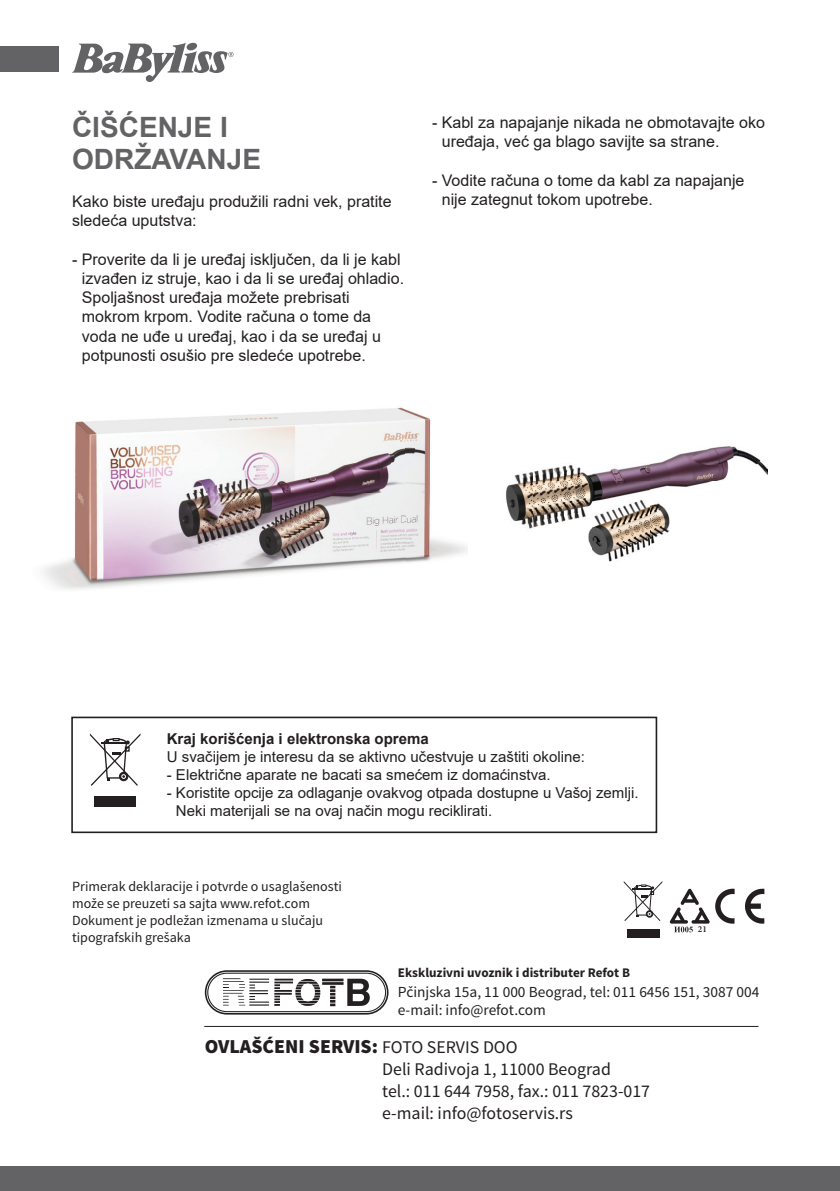
<style>
.page{position:relative;width:840px;height:1191px;background:#fff}
.page>*{position:absolute;margin:0;border:0;box-sizing:border-box;transform-origin:0 0}
.t1{font:700 28px/32px "Arial";color:#636366}
.t2{font:900 19.8px "Source Sans Pro";color:#231f20}
.t3{font:17.8px/22px "Source Sans Pro";color:#231f20}
.t4{font:16px/19.2px "Arial";color:#231f20}
.t5{font:15.4px/17.6px "Source Sans Pro";color:#231f20}
.t6{font:15px/18px "Arial";color:#231f20}
.t7{font:700 15px "Arial";color:#231f20}
.t8{font:14px/16.8px "Source Sans Pro";color:#231f20}
.t9{font:700 13.2px "Source Sans Pro";color:#231f20}
.t10{font:600 9px "Minion Pro";color:#231f20}
.s1{font-weight:400;font-size:17.8px}
</style>
<div class="page">
<div style="left:0;top:1166px;width:839px;height:25px;background:#636366"></div>
<div style="left:205px;top:970px;width:183px;height:44px;border:2px solid #231f20;border-radius:21px"></div>
<div style="left:207px;top:972px;width:179px;height:40px;border:1px solid #231f20;border-radius:19px"></div>
<hr style="left:322px;top:978px;width:21px;height:3px;background:#231f20">
<hr style="left:322px;top:982px;width:21px;height:2px;background:#231f20">
<svg style="left:330px;top:985px;width:5px;height:21px"></svg>
<svg style="left:347px;top:978px;width:22px;height:28px"></svg>
<svg style="left:223px;top:978px;width:97px;height:27px"></svg>
<hr style="left:204px;top:1026px;width:554px;height:1px;background:#231f20">
<svg style="left:745px;top:888px;width:19px;height:35px"></svg>
<svg style="left:669px;top:888px;width:65px;height:44px"></svg>
<div style="left:71px;top:716px;width:586px;height:117px;border:2px solid #231f20"></div>
<div style="left:94px;top:796px;width:42px;height:10px;background:#231f20"></div>
<svg style="left:90px;top:733px;width:50px;height:53px"></svg>
<div style="left:0;top:47px;width:59px;height:25px;background:#636366"></div>
<svg style="left:72px;top:43px;width:161px;height:39px"></svg>
<div style="left:626px;top:929px;width:32px;height:8px;background:#231f20"></div>
<svg style="left:623px;top:881px;width:39px;height:40px"></svg>
<img style="left:42px;top:407px;width:425px;height:183px">
<img style="left:506px;top:446px;width:261px;height:116px">
<h1 class="t1" style="left:72px;top:111px;width:190px">ČIŠĆENJE I<br>ODRŽAVANJE</h1>
<p class="t4" style="left:72px;top:192px;width:321px">Kako biste uređaju produžili radni vek, pratite sledeća uputstva:</p>
<p class="t4" style="left:82px;top:249px;width:323px;text-indent:-10px">- Proverite da li je uređaj isključen, da li je kabl izvađen iz struje, kao i da li se uređaj ohladio.<br>Spoljašnost uređaja možete prebrisati mokrom krpom. Vodite računa o tome da voda ne uđe u uređaj, kao i da se uređaj u potpunosti osušio pre sledeće upotrebe.</p>
<p class="t4" style="left:441px;top:113px;width:324px;text-indent:-10px">- Kabl za napajanje nikada ne obmotavajte oko uređaja, već ga blago savijte sa strane.</p>
<p class="t4" style="left:441px;top:170px;width:304px;text-indent:-10px">- Vodite računa o tome da kabl za napajanje nije zategnut tokom upotrebe.</p>
<p class="t7" style="left:167px;top:728px;width:263px">Kraj korišćenja i elektronska oprema</p>
<p class="t6" style="left:167px;top:748px;width:419px">U svačijem je interesu da se aktivno učestvuje u zaštiti okoline:</p>
<p class="t6" style="left:167px;top:766px;width:385px">- Električne aparate ne bacati sa smećem iz domaćinstva.</p>
<p class="t6" style="left:176px;top:784px;width:464px;text-indent:-9px">- Koristite opcije za odlaganje ovakvog otpada dostupne u Vašoj zemlji.<br>Neki materijali se na ovaj način mogu reciklirati.</p>
<p class="t8" style="left:72px;top:878px;width:271px">Primerak deklaracije i potvrde o usaglašenosti može se preuzeti sa sajta www.refot.com Dokument je podležan izmenama u slučaju tipografskih grešaka</p>
<p class="t9" style="left:397px;top:964px;width:233px">Ekskluzivni uvoznik i distributer Refot B</p>
<p class="t10" style="left:697px;top:923px;width:10px">21</p>
<p class="t5" style="left:397px;top:983px;width:363px">Pčinjska 15a, 11 000 Beograd, tel: 011 6456 151, 3087 004 e-mail: info@refot.com</p>
<p class="t2" style="left:205px;top:1033px;width:314px">OVLAŠĆENI SERVIS: <span class="s1">FOTO SERVIS DOO</span></p>
<p class="t3" style="left:382px;top:1058px;width:269px">Deli Radivoja 1, 11000 Beograd<br>tel.: 011 644 7958, fax.: 011 7823-017 e-mail: info@fotoservis.rs</p>
</div>
